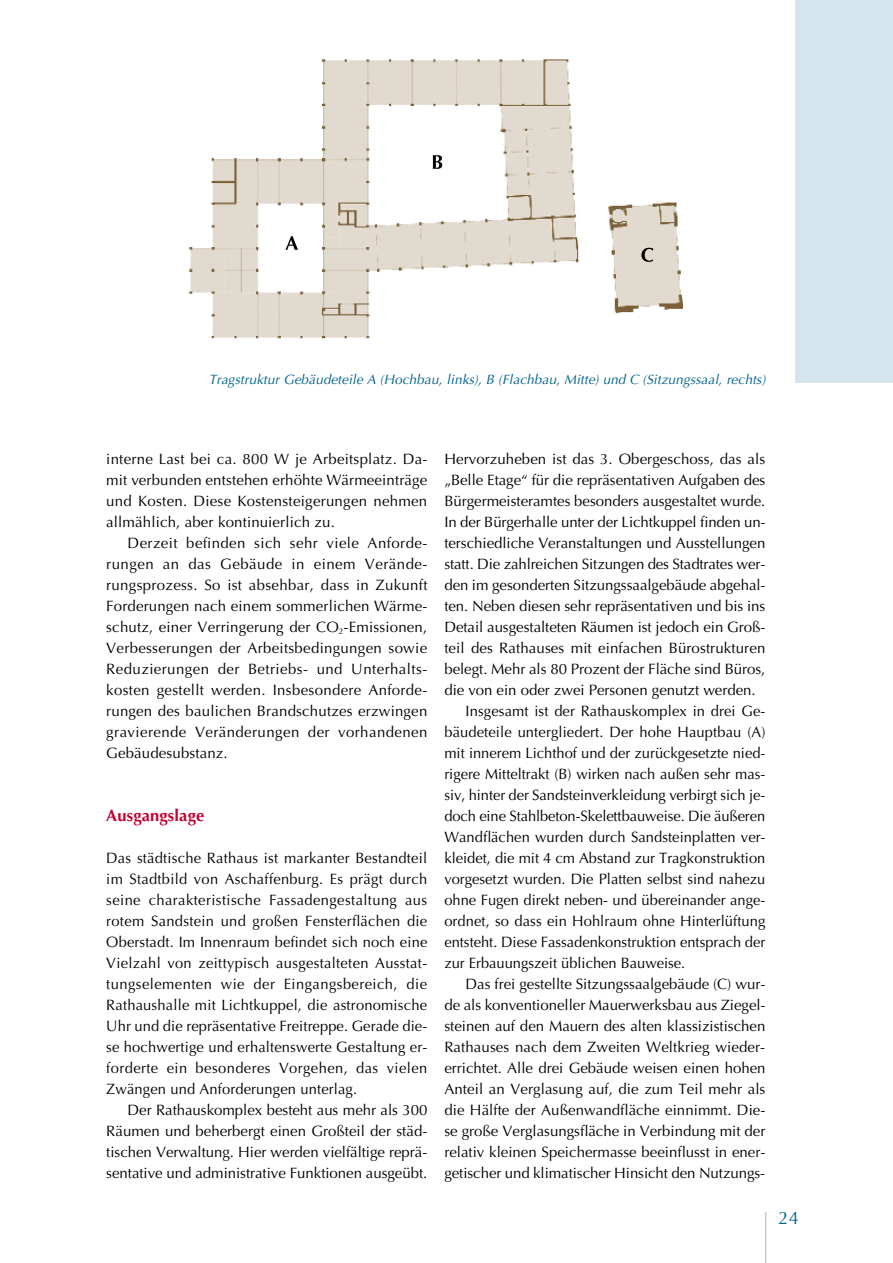
<style>
.page{position:relative;width:893px;height:1263px;background:#fff}
.page>*{position:absolute;margin:0;border:0;box-sizing:border-box;transform-origin:0 0}
.t1{font:18px "Optima";color:#00628d}
.t2{font:700 16.5px "Optima CE";letter-spacing:.01em;color:#c10033}
.t3{font:15px "Optima CE";letter-spacing:.005em;color:#000}
.t4{font:15px "Optima CE";letter-spacing:.03em;color:#000}
.t5{font:italic 13.5px "Optima CE";letter-spacing:.01em;color:#00628d}
</style>
<div class="page">
<hr style="left:765px;top:1212px;width:1px;height:51px;background:#a4b3c0">
<div style="left:795px;top:0;width:98px;height:383px;background:#d4e5ee"></div>
<img style="left:189px;top:59px;width:494px;height:280px">
<svg style="left:285px;top:236px;width:13px;height:14px"></svg>
<svg style="left:433px;top:155px;width:9px;height:14px"></svg>
<svg style="left:641px;top:248px;width:12px;height:14px"></svg>
<p class="t5" style="left:209px;top:371px;width:558px">Tragstruktur Gebäudeteile A (Hochbau, links), B (Flachbau, Mitte) und C (Sitzungssaal, rechts)</p>
<p class="t3" style="left:106px;top:449px;width:323px">interne Last bei ca. 800 W je Arbeitsplatz. Da-</p>
<p class="t3" style="left:106px;top:470px;width:323px">mit verbunden entstehen erhöhte Wärmeeinträge</p>
<p class="t3" style="left:106px;top:491px;width:322px">und Kosten. Diese Kostensteigerungen nehmen</p>
<p class="t3" style="left:106px;top:512px;width:230px">allmählich, aber kontinuierlich zu.</p>
<p class="t4" style="left:128px;top:533px;width:301px">Derzeit befinden sich sehr viele Anforde-</p>
<p class="t4" style="left:106px;top:554px;width:323px">rungen an das Gebäude in einem Verände-</p>
<p class="t3" style="left:106px;top:575px;width:323px">rungsprozess. So ist absehbar, dass in Zukunft</p>
<p class="t3" style="left:106px;top:596px;width:323px">Forderungen nach einem sommerlichen Wärme-</p>
<p class="t3" style="left:106px;top:617px;width:322px">schutz, einer Verringerung der CO<sub>2</sub>-Emissionen,</p>
<p class="t3" style="left:106px;top:638px;width:322px">Verbesserungen der Arbeitsbedingungen sowie</p>
<p class="t4" style="left:106px;top:659px;width:322px">Reduzierungen der Betriebs- und Unterhalts-</p>
<p class="t3" style="left:106px;top:680px;width:323px">kosten gestellt werden. Insbesondere Anforde-</p>
<p class="t3" style="left:106px;top:701px;width:323px">rungen des baulichen Brandschutzes erzwingen</p>
<p class="t4" style="left:106px;top:722px;width:323px">gravierende Veränderungen der vorhandenen</p>
<p class="t3" style="left:106px;top:743px;width:123px">Gebäudesubstanz.</p>
<p class="t2" style="left:106px;top:805px;width:100px">Ausgangslage</p>
<p class="t3" style="left:106px;top:848px;width:322px">Das städtische Rathaus ist markanter Bestandteil</p>
<p class="t3" style="left:106px;top:869px;width:322px">im Stadtbild von Aschaffenburg. Es prägt durch</p>
<p class="t4" style="left:106px;top:890px;width:322px">seine charakteristische Fassadengestaltung aus</p>
<p class="t3" style="left:106px;top:911px;width:322px">rotem Sandstein und großen Fensterflächen die</p>
<p class="t3" style="left:106px;top:932px;width:323px">Oberstadt. Im Innenraum befindet sich noch eine</p>
<p class="t3" style="left:106px;top:953px;width:323px">Vielzahl von zeittypisch ausgestalteten Ausstat-</p>
<p class="t4" style="left:106px;top:974px;width:322px">tungselementen wie der Eingangsbereich, die</p>
<p class="t3" style="left:106px;top:995px;width:322px">Rathaushalle mit Lichtkuppel, die astronomische</p>
<p class="t3" style="left:106px;top:1016px;width:323px">Uhr und die repräsentative Freitreppe. Gerade die-</p>
<p class="t3" style="left:106px;top:1037px;width:323px">se hochwertige und erhaltenswerte Gestaltung er-</p>
<p class="t4" style="left:106px;top:1058px;width:322px">forderte ein besonderes Vorgehen, das vielen</p>
<p class="t3" style="left:106px;top:1079px;width:252px">Zwängen und Anforderungen unterlag.</p>
<p class="t3" style="left:128px;top:1100px;width:301px">Der Rathauskomplex besteht aus mehr als 300</p>
<p class="t3" style="left:106px;top:1121px;width:323px">Räumen und beherbergt einen Großteil der städ-</p>
<p class="t3" style="left:106px;top:1142px;width:323px">tischen Verwaltung. Hier werden vielfältige reprä-</p>
<p class="t3" style="left:106px;top:1163px;width:323px">sentative und administrative Funktionen ausgeübt.</p>
<p class="t3" style="left:444px;top:449px;width:322px">Hervorzuheben ist das 3. Obergeschoss, das als</p>
<p class="t3" style="left:444px;top:470px;width:323px">„Belle Etage“ für die repräsentativen Aufgaben des</p>
<p class="t3" style="left:444px;top:491px;width:323px">Bürgermeisteramtes besonders ausgestaltet wurde.</p>
<p class="t3" style="left:444px;top:512px;width:323px">In der Bürgerhalle unter der Lichtkuppel finden un-</p>
<p class="t3" style="left:444px;top:533px;width:323px">terschiedliche Veranstaltungen und Ausstellungen</p>
<p class="t3" style="left:444px;top:554px;width:323px">statt. Die zahlreichen Sitzungen des Stadtrates wer-</p>
<p class="t3" style="left:444px;top:575px;width:323px">den im gesonderten Sitzungssaalgebäude abgehal-</p>
<p class="t3" style="left:444px;top:596px;width:323px">ten. Neben diesen sehr repräsentativen und bis ins</p>
<p class="t3" style="left:444px;top:617px;width:323px">Detail ausgestalteten Räumen ist jedoch ein Groß-</p>
<p class="t3" style="left:444px;top:638px;width:322px">teil des Rathauses mit einfachen Bürostrukturen</p>
<p class="t3" style="left:444px;top:659px;width:323px">belegt. Mehr als 80 Prozent der Fläche sind Büros,</p>
<p class="t3" style="left:444px;top:680px;width:313px">die von ein oder zwei Personen genutzt werden.</p>
<p class="t3" style="left:466px;top:701px;width:301px">Insgesamt ist der Rathauskomplex in drei Ge-</p>
<p class="t3" style="left:444px;top:722px;width:323px">bäudeteile untergliedert. Der hohe Hauptbau (A)</p>
<p class="t3" style="left:444px;top:743px;width:323px">mit innerem Lichthof und der zurückgesetzte nied-</p>
<p class="t3" style="left:444px;top:764px;width:323px">rigere Mitteltrakt (B) wirken nach außen sehr mas-</p>
<p class="t3" style="left:444px;top:785px;width:323px">siv, hinter der Sandsteinverkleidung verbirgt sich je-</p>
<p class="t3" style="left:444px;top:806px;width:322px">doch eine Stahlbeton-Skelettbauweise. Die äußeren</p>
<p class="t3" style="left:444px;top:827px;width:323px">Wandflächen wurden durch Sandsteinplatten ver-</p>
<p class="t3" style="left:444px;top:848px;width:323px">kleidet, die mit 4 cm Abstand zur Tragkonstruktion</p>
<p class="t3" style="left:444px;top:869px;width:323px">vorgesetzt wurden. Die Platten selbst sind nahezu</p>
<p class="t3" style="left:444px;top:890px;width:323px">ohne Fugen direkt neben- und übereinander ange-</p>
<p class="t3" style="left:444px;top:911px;width:323px">ordnet, so dass ein Hohlraum ohne Hinterlüftung</p>
<p class="t3" style="left:444px;top:932px;width:323px">entsteht. Diese Fassadenkonstruktion entsprach der</p>
<p class="t3" style="left:444px;top:953px;width:243px">zur Erbauungszeit üblichen Bauweise.</p>
<p class="t3" style="left:466px;top:974px;width:301px">Das frei gestellte Sitzungssaalgebäude (C) wur-</p>
<p class="t3" style="left:444px;top:995px;width:323px">de als konventioneller Mauerwerksbau aus Ziegel-</p>
<p class="t3" style="left:444px;top:1016px;width:323px">steinen auf den Mauern des alten klassizistischen</p>
<p class="t3" style="left:444px;top:1037px;width:322px">Rathauses nach dem Zweiten Weltkrieg wieder-</p>
<p class="t3" style="left:444px;top:1058px;width:323px">errichtet. Alle drei Gebäude weisen einen hohen</p>
<p class="t3" style="left:444px;top:1079px;width:323px">Anteil an Verglasung auf, die zum Teil mehr als</p>
<p class="t3" style="left:444px;top:1100px;width:323px">die Hälfte der Außenwandfläche einnimmt. Die-</p>
<p class="t3" style="left:444px;top:1121px;width:323px">se große Verglasungsfläche in Verbindung mit der</p>
<p class="t3" style="left:444px;top:1142px;width:323px">relativ kleinen Speichermasse beeinflusst in ener-</p>
<p class="t3" style="left:444px;top:1163px;width:322px">getischer und klimatischer Hinsicht den Nutzungs-</p>
<p class="t1" style="left:778px;top:1208px;width:22px">24</p>
</div>
